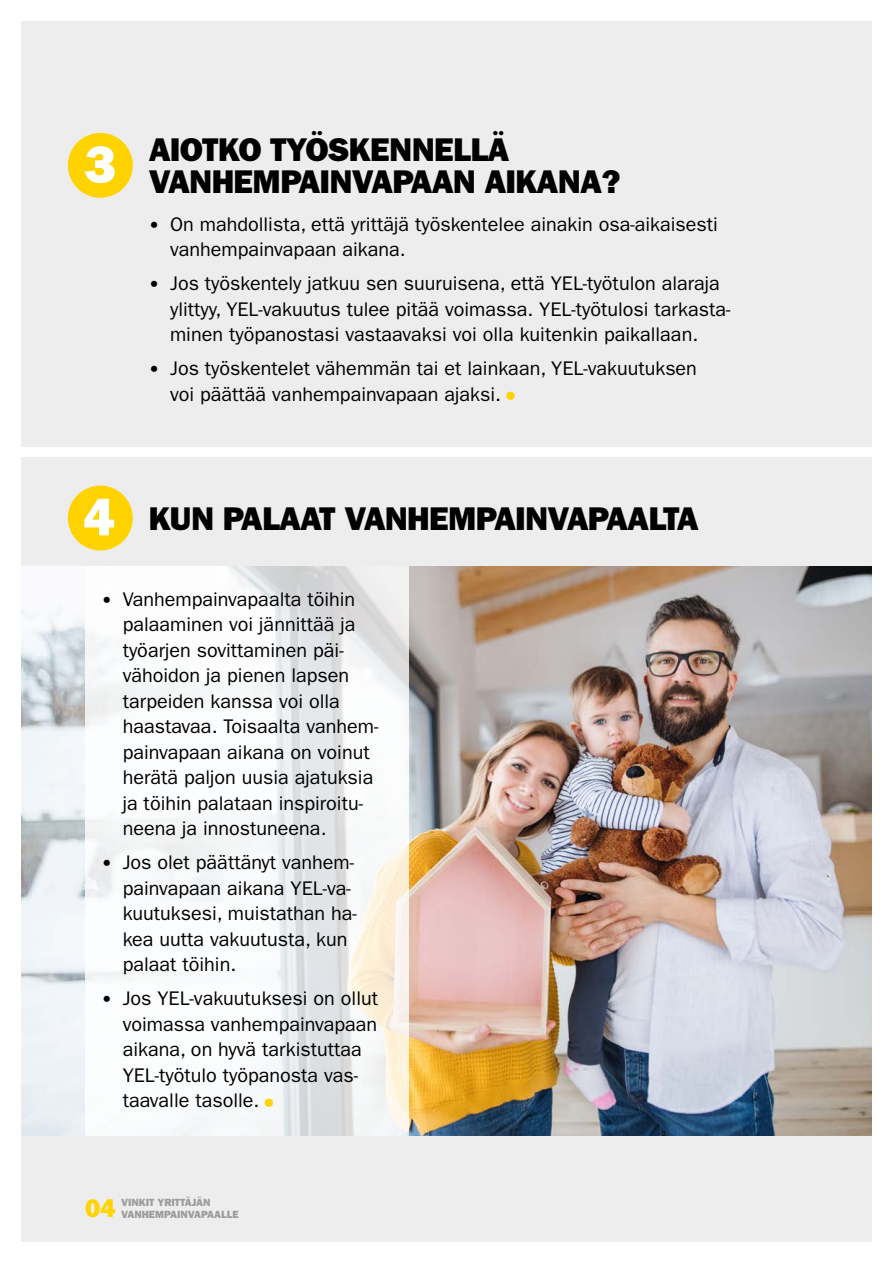
<style>
.page{position:relative;width:893px;height:1263px;background:#fff}
.page>*{position:absolute;margin:0;border:0;box-sizing:border-box;transform-origin:0 0}
.VÄLIOTSIKKO_HEAVY_17{font:33px/32.1px "ITC Franklin Gothic Std Hvy";letter-spacing:-.02em;color:#000}
.t1{font:25.5px "ITC Franklin Gothic Std Hvy";color:#ffd300}
.t2{font:19.8px/25.5px "ITC Franklin Gothic Std";color:#000}
.t3{font:10.5px "ITC Franklin Gothic Std Hvy";color:#9d9d9c}
.s1{font-family:"Franklin Gothic";font-size:18px}
.s2{font-family:"ITC Franklin Gothic Std Hvy";font-size:24px;color:#ffd300}
</style>
<div class="page">
<div style="left:21px;top:458px;width:851px;height:784px;background:#ededed"></div>
<div style="left:21px;top:21px;width:851px;height:425px;background:#ededed"></div>
<svg style="left:68px;top:486px;width:65px;height:64px"></svg>
<svg style="left:68px;top:133px;width:65px;height:65px"></svg>
<img style="left:21px;top:566px;width:851px;height:569px">
<svg style="left:85px;top:566px;width:324px;height:569px;fill:#f9f9fa"></svg>
<p class="VÄLIOTSIKKO_HEAVY_17" style="left:149px;top:134px;width:474px">AIOTKO TYÖSKENNELLÄ<br>VANHEMPAINVAPAAN AIKANA?</p>
<p class="t2" style="left:170px;top:211px;width:549px;text-indent:-21px"><span class="s1">•</span> On mahdollista, että yrittäjä työskentelee ainakin osa-aikaisesti vanhempainvapaan aikana.</p>
<p class="t2" style="left:170px;top:271px;width:562px;text-indent:-21px"><span class="s1">•</span> Jos työskentely jatkuu sen suuruisena, että YEL-työtulon alaraja ylittyy, YEL-vakuutus tulee pitää voimassa. YEL-työtulosi tarkasta&shy;minen työpanostasi vastaavaksi voi olla kuitenkin paikallaan.</p>
<p class="t2" style="left:170px;top:356px;width:528px;text-indent:-21px"><span class="s1">•</span> Jos työskentelet vähemmän tai et lainkaan, YEL-vakuutuksen voi päättää vanhempainvapaan ajaksi. <span class="s2">•</span></p>
<p class="VÄLIOTSIKKO_HEAVY_17" style="left:149px;top:503px;width:551px">KUN PALAAT VANHEMPAINVAPAALTA</p>
<p class="t2" style="left:123px;top:586px;width:257px;text-indent:-21px"><span class="s1">•</span> Vanhempainvapaalta töihin palaaminen voi jännittää ja työarjen sovittaminen päi&shy;vähoidon ja pienen lapsen tarpeiden kanssa voi olla haastavaa. Toisaalta vanhem&shy;painvapaan aikana on voinut herätä paljon uusia ajatuksia ja töihin palataan inspiroitu&shy;neena ja innostuneena.</p>
<p class="t2" style="left:123px;top:850px;width:236px;text-indent:-21px"><span class="s1">•</span> Jos olet päättänyt vanhem&shy;painvapaan aikana YEL-va&shy;kuutuksesi, muistathan ha&shy;kea uutta vakuutusta, kun palaat töihin.</p>
<p class="t2" style="left:123px;top:986px;width:257px;text-indent:-21px"><span class="s1">•</span> Jos YEL-vakuutuksesi on ollut voimassa vanhempainvapaan aikana, on hyvä tarkistuttaa<br>YEL-työtulo työpanosta vas&shy;taavalle tasolle. <span class="s2">•</span></p>
<p class="t3" style="left:121px;top:1196px;width:91px">VINKIT YRITTÄJÄN</p>
<p class="t1" style="left:85px;top:1193px;width:32px">04</p>
<p class="t3" style="left:121px;top:1208px;width:119px">VANHEMPAINVAPAALLE</p>
</div>
